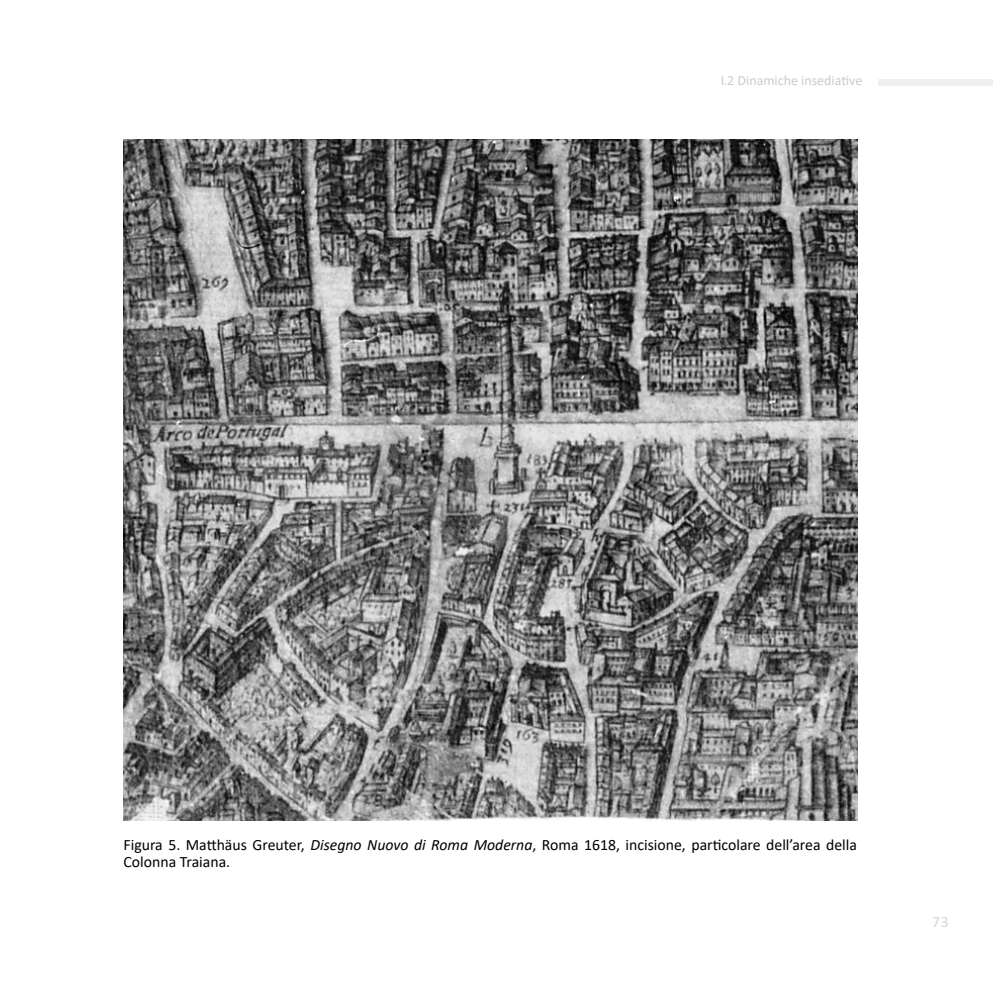
<style>
.page{position:relative;width:993px;height:993px;background:#fff}
.page>*{position:absolute;margin:0;border:0;box-sizing:border-box;transform-origin:0 0}
.t1{font:15.75px/17.2px "Calibri";color:#000}
.t2{font:15.75px "Calibri";color:#b5b4b4}
.t3{font:14px "Calibri";color:#a0a0a0}
.s1{font-style:italic}
</style>
<div class="page">
<div style="left:878px;top:79px;width:114px;height:6px;background:#f0efef"></div>
<img style="left:123px;top:139px;width:733px;height:680px">
<p class="t3" style="left:720px;top:71px;width:144px">I.2 Dinamiche insediative</p>
<p class="t1" style="left:123px;top:835px;width:734px">Figura 5. Matthäus Greuter, <span class="s1">Disegno Nuovo di Roma Moderna</span>, Roma 1618, incisione, particolare dell’area della<br>Colonna Traiana.</p>
<p class="t2" style="left:932px;top:910px;width:17px">73</p>
</div>
